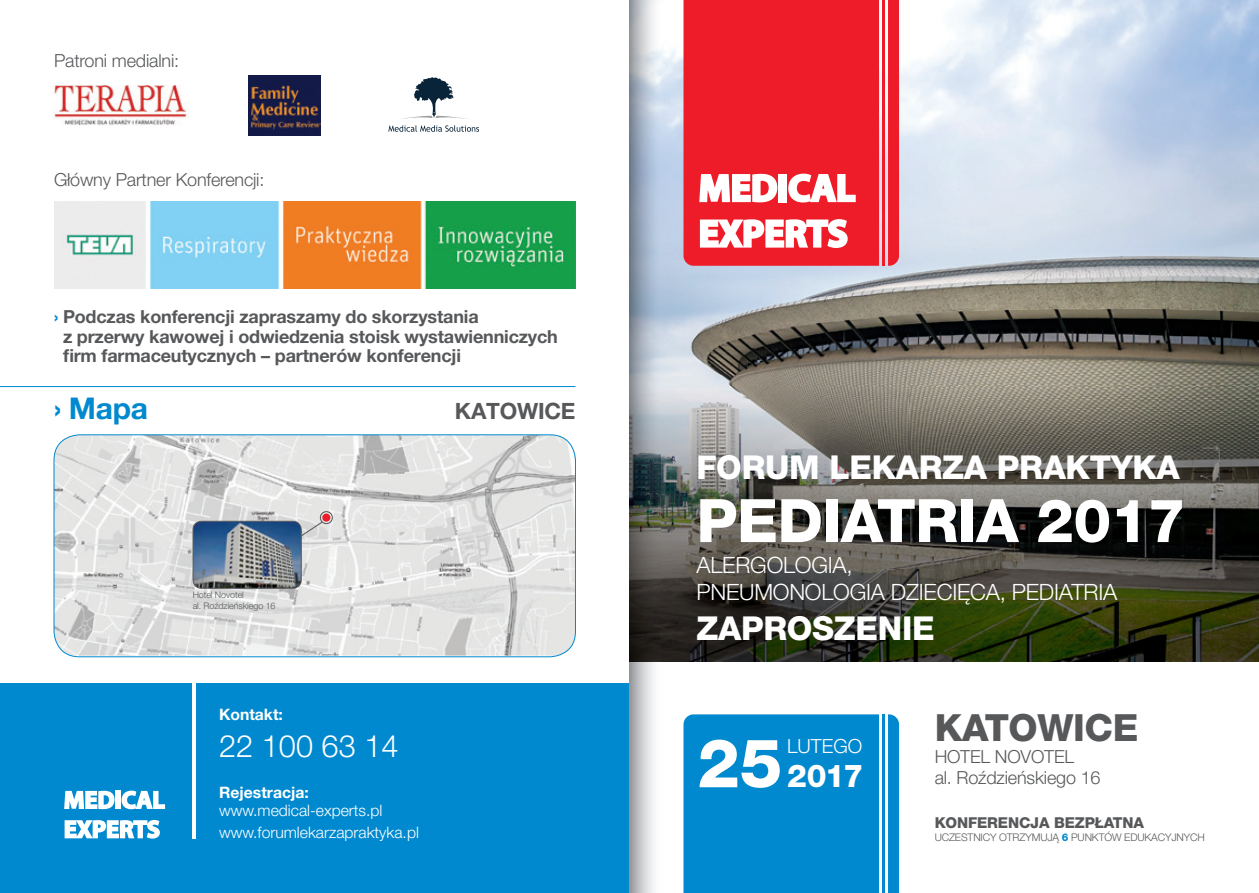
<style>
.page{position:relative;width:1259px;height:893px;background:#fff}
.page>*{position:absolute;margin:0;border:0;box-sizing:border-box;transform-origin:0 0}
.t1{font:800 67.5px "Helvetica Neue LT Pro";color:#fff}
.t2{font:800 60px "Helvetica Neue LT Pro";letter-spacing:-.01em;color:#fff}
.t3{font:800 37.5px "Helvetica Neue LT Pro";letter-spacing:-.01em;color:#57585a}
.t4{font:800 33px "Helvetica Neue LT Pro";letter-spacing:-.01em;color:#fff}
.t5{font:800 31.5px "Helvetica Neue LT Pro";color:#fff}
.t6{font:300 30.75px "Helvetica Neue LT Pro";color:#fff}
.t7{font:700 30px "Helvetica Neue LT Pro";color:#0089cf}
.t8{font:300 22.5px/27px "Helvetica Neue LT Pro";letter-spacing:-.01em;color:#fff}
.t9{font:700 22.5px "Helvetica Neue LT Pro";letter-spacing:-.01em;color:#57585a}
.t10{font:300 19.5px "Helvetica Neue LT Pro";color:#fff}
.t11{font:700 18px/19.5px "Helvetica Neue LT Pro";letter-spacing:-.01em;color:#57585a}
.t12{font:300 18px/21.6px "Helvetica Neue LT Pro";letter-spacing:-.01em;color:#57585a}
.t13{font:300 15.75px/21.6px "Helvetica Neue LT Pro";color:#fff}
.t14{font:700 15.75px "Helvetica Neue LT Pro";color:#fff}
.t15{font:800 15px "Helvetica Neue LT Pro";letter-spacing:-.01em;color:#57585a}
.t16{font:300 10.5px "Helvetica Neue LT Pro";letter-spacing:-.01em;color:#57585a}
.t17{font:300 9px/10.8px "Helvetica Neue LT Pro";letter-spacing:-.01em;color:#57585a}
.s1{color:#0089cf}
.s2{font-weight:800;color:#0089cf}
</style>
<div class="page">
<img style="left:661px;top:0;width:598px;height:386px">
<div style="left:683px;top:0;width:196px;height:266px;background:#ee1c28"></div>
<div style="left:888px;top:0;width:11px;height:266px;background:#ee1c28"></div>
<hr style="left:882px;top:0;width:3px;height:266px;background:#ee1c28">
<svg style="left:699px;top:174px;width:78px;height:28px"></svg>
<div style="left:778px;top:174px;width:9px;height:28px;background:#fff"></div>
<svg style="left:788px;top:174px;width:67px;height:28px"></svg>
<svg style="left:700px;top:219px;width:147px;height:29px"></svg>
<div style="left:683px;top:714px;width:196px;height:179px;background:#0089cf"></div>
<div style="left:888px;top:714px;width:11px;height:179px;background:#0089cf"></div>
<hr style="left:882px;top:714px;width:3px;height:179px;background:#0089cf">
<img style="left:661px;top:386px;width:598px;height:276px">
<img style="left:54px;top:435px;width:521px;height:221px">
<div style="left:54px;top:434px;width:522px;height:223px;border:1px solid #0089cf;border-radius:26px"></div>
<hr style="left:0;top:386px;width:575px;height:1px;background:#0089cf">
<svg style="left:299px;top:511px;width:34px;height:27px"></svg>
<img style="left:193px;top:521px;width:108px;height:67px">
<div style="left:193px;top:521px;width:109px;height:68px;border:1px solid #57585a;border-radius:9px"></div>
<img style="left:54px;top:201px;width:521px;height:87px">
<div style="left:0;top:683px;width:629px;height:210px;background:#0089cf"></div>
<hr style="left:193px;top:683px;width:3px;height:156px;background:#fff">
<svg style="left:64px;top:791px;width:50px;height:18px"></svg>
<div style="left:115px;top:791px;width:6px;height:18px;background:#fff"></div>
<svg style="left:122px;top:791px;width:43px;height:18px"></svg>
<svg style="left:65px;top:820px;width:95px;height:19px"></svg>
<img style="left:52px;top:85px;width:135px;height:41px">
<img style="left:248px;top:76px;width:73px;height:59px">
<svg style="left:388px;top:125px;width:91px;height:7px"></svg>
<svg style="left:402px;top:77px;width:64px;height:42px"></svg>
<img style="left:629px;top:0;width:32px;height:662px">
<div style="left:629px;top:662px;width:32px;height:231px;background:linear-gradient(to right,#9d9ea2,#fff)"></div>
<p class="t12" style="left:54px;top:49px;width:127px">Patroni medialni:</p>
<p class="t12" style="left:54px;top:168px;width:212px">Główny Partner Konferencji:</p>
<p class="t11" style="left:63px;top:307px;width:496px;text-indent:-9px"><span class="s1">›</span> Podczas konferencji zapraszamy do skorzystania<br>z przerwy kawowej i odwiedzenia stoisk wystawienniczych firm farmaceutycznych – partnerów konferencji</p>
<h3 class="t7" style="left:54px;top:389px;width:96px">› Mapa</h3>
<p class="t9" style="left:455px;top:397px;width:122px">KATOWICE</p>
<p class="t17" style="left:193px;top:590px;width:84px">Hotel Novotel<br>al. Roździeńskiego 16</p>
<p class="t14" style="left:219px;top:705px;width:65px">Kontakt:</p>
<h3 class="t6" style="left:219px;top:727px;width:181px">22 100 63 14</h3>
<p class="t14" style="left:219px;top:782px;width:91px">Rejestracja:</p>
<p class="t13" style="left:219px;top:800px;width:201px">www.medical-experts.pl www.forumlekarzapraktyka.pl</p>
<h3 class="t4" style="left:696px;top:448px;width:485px">FORUM LEKARZA PRAKTYKA</h3>
<h2 class="t2" style="left:696px;top:485px;width:490px">PEDIATRIA 2017</h2>
<p class="t8" style="left:696px;top:551px;width:422px">ALERGOLOGIA,<br>PNEUMONOLOGIA DZIECIĘCA, PEDIATRIA</p>
<h3 class="t4" style="left:696px;top:609px;width:240px">ZAPROSZENIE</h3>
<h1 class="t1" style="left:697px;top:723px;width:87px">25</h1>
<p class="t10" style="left:787px;top:734px;width:77px">LUTEGO</p>
<h3 class="t5" style="left:787px;top:757px;width:78px">2017</h3>
<h3 class="t3" style="left:934px;top:705px;width:205px">KATOWICE</h3>
<p class="t12" style="left:934px;top:745px;width:167px">HOTEL NOVOTEL<br>al. Roździeńskiego 16</p>
<p class="t15" style="left:934px;top:814px;width:211px">KONFERENCJA BEZPŁATNA</p>
<p class="t16" style="left:934px;top:830px;width:272px">UCZESTNICY OTRZYMUJĄ <span class="s2">6</span> PUNKTÓW EDUKACYJNYCH</p>
</div>
